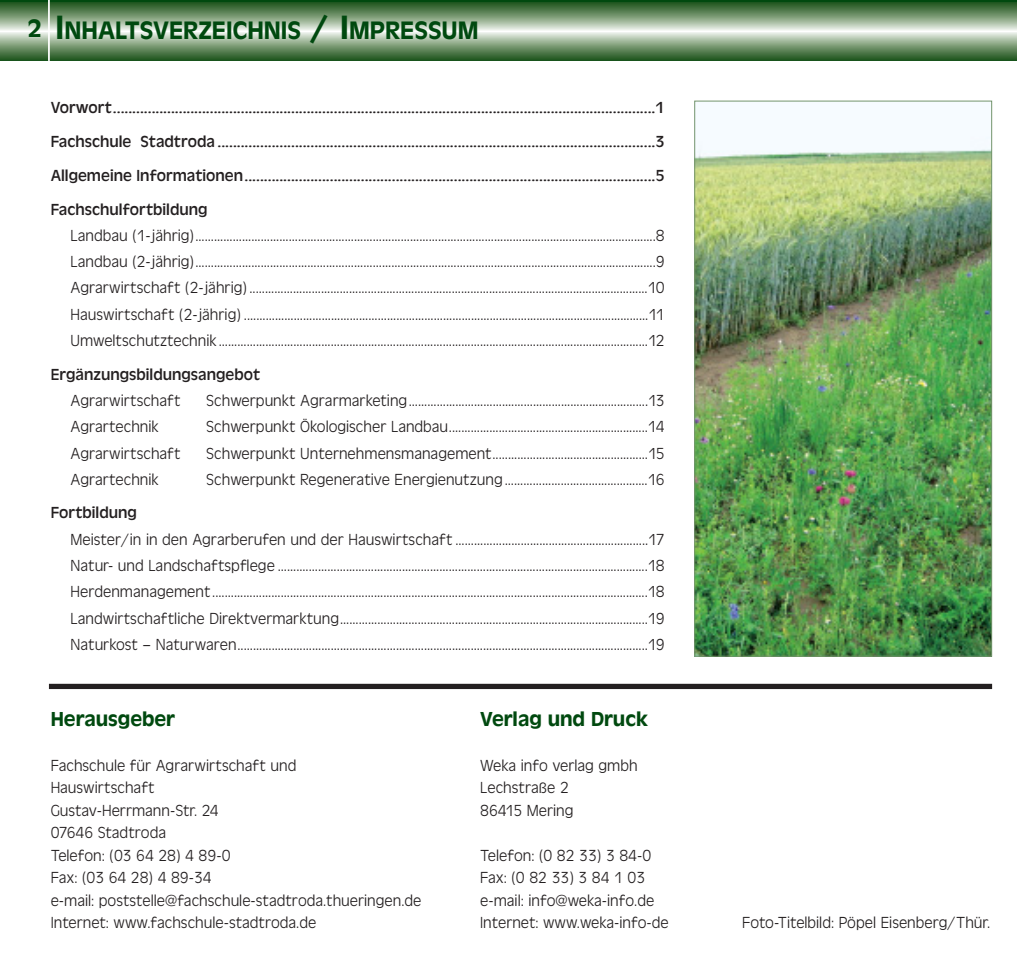
<style>
.page{position:relative;width:1018px;height:969px;background:#fff}
.page>*{position:absolute;margin:0;border:0;box-sizing:border-box;transform-origin:0 0}
.t1{font:500 26.25px "Antique Olive T";color:#00490f}
.t2{font:500 21px "Antique Olive T";color:#00490f}
.t3{font:300 16.62px/22.4px "Antique Olive T";color:#231f20}
.t4{font:16.62px/33.8px "Antique Olive T";color:#231f20;text-align:justify}
.s1{font-size:35px}
</style>
<div class="page">
<img style="left:0;top:0;width:1017px;height:690px">
<h1 class="t1" style="left:27px;top:21px;width:453px">2 <span class="s1">I</span>NHALTSVERZEICHNIS <span class="s1">/ I</span>MPRESSUM</h1>
<p class="t4" style="left:51px;top:92px;width:615px">Vorwort............................................................................................................................................1<br>Fachschule Stadtroda .................................................................................................................3<br>Allgemeine Informationen..........................................................................................................5<br>Fachschulfortbildung</p>
<p class="t3" style="left:71px;top:223px;width:595px;line-height:26.2px;text-align:justify">Landbau (1-jährig)....................................................................................................................................................8<br>Landbau (2-jährig)....................................................................................................................................................9<br>Agrarwirtschaft (2-jährig) ................................................................................................................................10<br>Hauswirtschaft (2-jährig) ..................................................................................................................................11<br>Umweltschutztechnik..........................................................................................................................................12</p>
<p class="t4" style="left:51px;top:358px;width:211px">Ergänzungsbildungsangebot</p>
<p class="t3" style="left:71px;top:390px;width:112px">Agrarwirtschaft</p>
<p class="t3" style="left:206px;top:390px;width:459px">Schwerpunkt Agrarmarketing.............................................................................13</p>
<p class="t3" style="left:71px;top:416px;width:90px">Agrartechnik</p>
<p class="t3" style="left:206px;top:416px;width:460px">Schwerpunkt Ökologischer Landbau................................................................14</p>
<p class="t3" style="left:71px;top:442px;width:112px">Agrarwirtschaft</p>
<p class="t3" style="left:206px;top:442px;width:460px">Schwerpunkt Unternehmensmanagement..................................................15</p>
<p class="t3" style="left:71px;top:468px;width:90px">Agrartechnik</p>
<p class="t3" style="left:206px;top:468px;width:459px">Schwerpunkt Regenerative Energienutzung..............................................16</p>
<p class="t4" style="left:51px;top:497px;width:88px">Fortbildung</p>
<p class="t3" style="left:71px;top:526px;width:595px;line-height:26.2px;text-align:justify">Meister/in in den Agrarberufen und der Hauswirtschaft ..............................................................17<br>Natur- und Landschaftspflege .......................................................................................................................18<br>Herdenmanagement............................................................................................................................................18<br>Landwirtschaftliche Direktvermarktung...................................................................................................19<br>Naturkost – Naturwaren....................................................................................................................................19</p>
<p class="t2" style="left:51px;top:711px;width:126px">Herausgeber</p>
<p class="t3" style="left:51px;top:754px;width:372px">Fachschule für Agrarwirtschaft und<br>Hauswirtschaft<br>Gustav-Herrmann-Str. 24<br>07646 Stadtroda<br>Telefon: (03 64 28) 4 89-0<br>Fax: (03 64 28) 4 89-34<br>e-mail: poststelle@fachschule-stadtroda.thueringen.de<br>Internet: www.fachschule-stadtroda.de</p>
<p class="t2" style="left:480px;top:711px;width:169px">Verlag und Druck</p>
<p class="t3" style="left:480px;top:754px;width:159px">Weka info verlag gmbh<br>Lechstraße 2<br>86415 Mering</p>
<p class="t3" style="left:480px;top:844px;width:190px">Telefon: (0 82 33) 3 84-0<br>Fax: (0 82 33) 3 84 1 03 e-mail: info@weka-info.de<br>Internet: www.weka-info-de</p>
<p class="t3" style="left:742px;top:912px;width:249px">Foto-Titelbild: Pöpel Eisenberg/Thür.</p>
</div>
